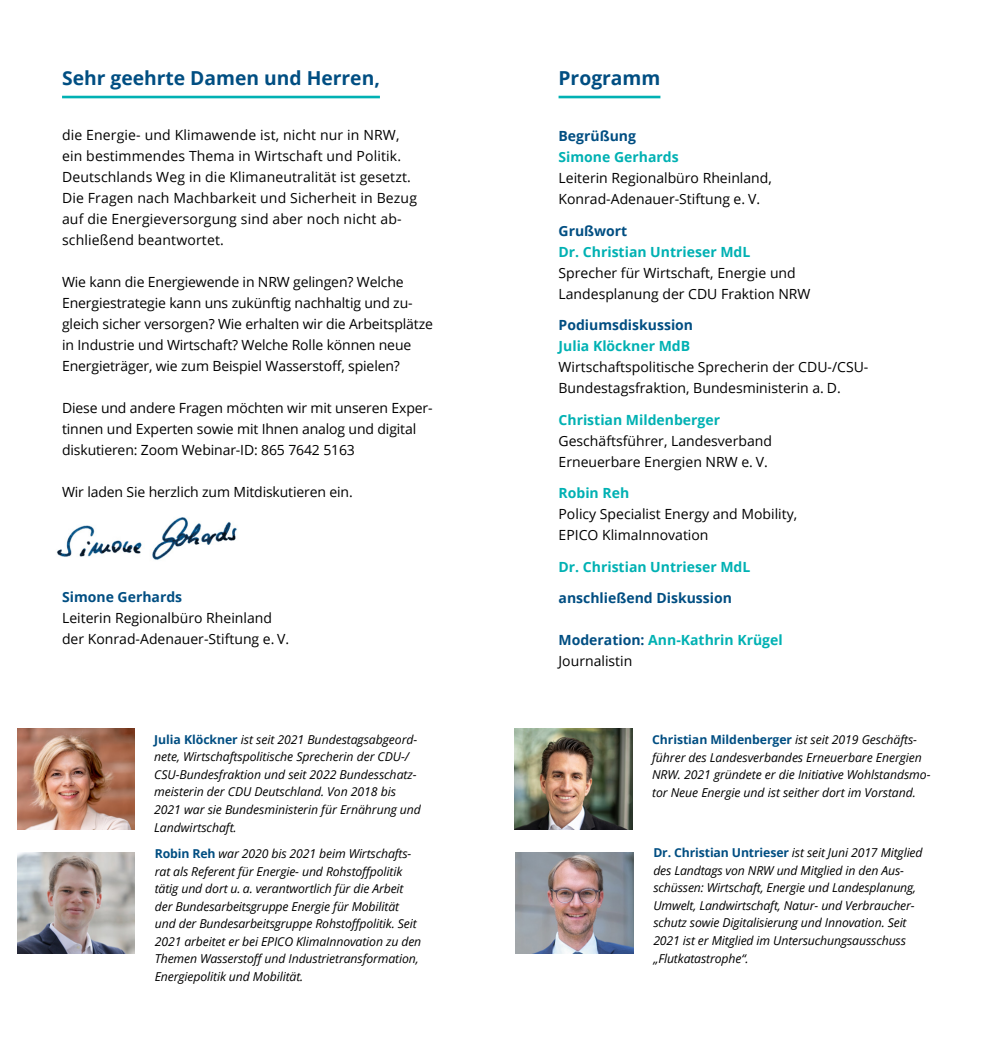
<style>
.page{position:relative;width:993px;height:1042px;background:#fff}
.page>*{position:absolute;margin:0;border:0;box-sizing:border-box;transform-origin:0 0}
.t1{font:700 19.25px "Open Sans";color:#004e82}
.t2{font:14px/21px "Open Sans";color:#000}
.t3{font:700 14px/21px "Open Sans";color:#00b1b3}
.t4{font:700 14px "Open Sans";color:#004e82}
.t5{font:italic 12.25px/17.5px "Open Sans";letter-spacing:-.01em;color:#000}
.s1{font-weight:700;font-style:normal;color:#004e82}
.s2{color:#004e82}
.s3{font-weight:400;color:#000}
</style>
<div class="page">
<hr style="left:558px;top:96px;width:102px;height:2px;background:#00b1b3">
<img style="left:57px;top:517px;width:180px;height:43px">
<hr style="left:62px;top:96px;width:318px;height:2px;background:#00b1b3">
<img style="left:17px;top:728px;width:117px;height:102px">
<img style="left:17px;top:852px;width:118px;height:102px">
<img style="left:515px;top:852px;width:118px;height:102px">
<img style="left:514px;top:728px;width:118px;height:102px">
<h1 class="t1" style="left:62px;top:64px;width:319px">Sehr geehrte Damen und Herren,</h1>
<p class="t2" style="left:62px;top:124px;width:356px">die Energie- und Klimawende ist, nicht nur in NRW, ein bestimmendes Thema in Wirtschaft und Politik.<br>Deutschlands Weg in die Klimaneutralität ist gesetzt.<br>Die Fragen nach Machbarkeit und Sicherheit in Bezug auf die Energieversorgung sind aber noch nicht ab&shy;schließend beantwortet.</p>
<p class="t2" style="left:62px;top:271px;width:372px">Wie kann die Energiewende in NRW gelingen? Welche Energiestrategie kann uns zukünftig nachhaltig und zu&shy;gleich sicher versorgen? Wie erhalten wir die Arbeitsplätze in Industrie und Wirtschaft? Welche Rolle können neue Energieträger, wie zum Beispiel Wasserstoff, spielen?</p>
<p class="t2" style="left:62px;top:397px;width:372px">Diese und andere Fragen möchten wir mit unseren Exper&shy;tinnen und Experten sowie mit Ihnen analog und digital diskutieren: Zoom Webinar-ID: 865 7642 5163</p>
<p class="t2" style="left:62px;top:481px;width:292px">Wir laden Sie herzlich zum Mitdiskutieren ein.</p>
<p class="t4" style="left:62px;top:587px;width:122px">Simone Gerhards</p>
<p class="t2" style="left:62px;top:607px;width:229px">Leiterin Regionalbüro Rheinland der Konrad-Adenauer-Stiftung e. V.</p>
<p class="t5" style="left:154px;top:730px;width:268px"><span class="s1">Julia Klöckner</span> ist seit 2021 Bundestagsabgeord&shy;nete, Wirtschaftspolitische Sprecherin der CDU-/ CSU-Bundesfraktion und seit 2022 Bundesschatz&shy;meisterin der CDU Deutschland. Von 2018 bis 2021 war sie Bundesministerin für Ernährung und Landwirtschaft.</p>
<p class="t5" style="left:155px;top:845px;width:268px"><span class="s1">Robin Reh</span> war 2020 bis 2021 beim Wirtschafts&shy;rat als Referent für Energie- und Rohstoffpolitik tätig und dort u. a. verantwortlich für die Arbeit der Bundesarbeitsgruppe Energie für Mobilität und der Bundesarbeitsgruppe Rohstoffpolitik. Seit 2021 arbeitet er bei EPICO KlimaInnovation zu den Themen Wasserstoff und Industrietransformation, Energiepolitik und Mobilität.</p>
<h1 class="t1" style="left:558px;top:64px;width:103px">Programm</h1>
<p class="t4" style="left:558px;top:126px;width:79px">Begrüßung</p>
<p class="t3" style="left:558px;top:146px;width:122px">Simone Gerhards</p>
<p class="t2" style="left:558px;top:167px;width:215px">Leiterin Regionalbüro Rheinland,<br>Konrad-Adenauer-Stiftung e. V.</p>
<p class="t4" style="left:558px;top:221px;width:70px">Grußwort</p>
<p class="t3" style="left:558px;top:241px;width:193px">Dr. Christian Untrieser MdL</p>
<p class="t2" style="left:558px;top:262px;width:253px">Sprecher für Wirtschaft, Energie und<br>Landesplanung der CDU Fraktion NRW</p>
<p class="t4" style="left:558px;top:315px;width:136px">Podiumsdiskussion</p>
<p class="t3" style="left:558px;top:335px;width:133px">Julia Klöckner MdB</p>
<p class="t2" style="left:558px;top:356px;width:311px">Wirtschaftspolitische Sprecherin der CDU-/CSU-<br>Bundestagsfraktion, Bundesministerin a. D.</p>
<p class="t3" style="left:558px;top:409px;width:163px">Christian Mildenberger</p>
<p class="t2" style="left:558px;top:430px;width:215px">Geschäftsführer, Landesverband<br>Erneuerbare Energien NRW e. V.</p>
<p class="t3" style="left:558px;top:482px;width:72px">Robin Reh</p>
<p class="t2" style="left:558px;top:503px;width:240px">Policy Specialist Energy and Mobility,<br>EPICO KlimaInnovation</p>
<p class="t3" style="left:558px;top:556px;width:193px">Dr. Christian Untrieser MdL</p>
<p class="t4" style="left:558px;top:588px;width:175px">anschließend Diskussion</p>
<p class="t3" style="left:558px;top:629px;width:226px"><span class="s2">Moderation:</span> Ann-Kathrin Krügel<br><span class="s3">Journalistin</span></p>
<p class="t5" style="left:652px;top:730px;width:280px"><span class="s1">Christian Mildenberger</span> ist seit 2019 Geschäfts&shy;führer des Landesverbandes Erneuerbare Energien NRW. 2021 gründete er die Initiative Wohlstandsmo&shy;tor Neue Energie und ist seither dort im Vorstand.</p>
<p class="t5" style="left:653px;top:844px;width:271px"><span class="s1">Dr. Christian Untrieser</span> ist seit Juni 2017 Mitglied des Landtags von NRW und Mitglied in den Aus&shy;schüssen: Wirtschaft, Energie und Landesplanung, Umwelt, Landwirtschaft, Natur- und Verbraucher&shy;schutz sowie Digitalisierung und Innovation. Seit 2021 ist er Mitglied im Untersuchungsausschuss „Flutkatastrophe“.</p>
</div>
